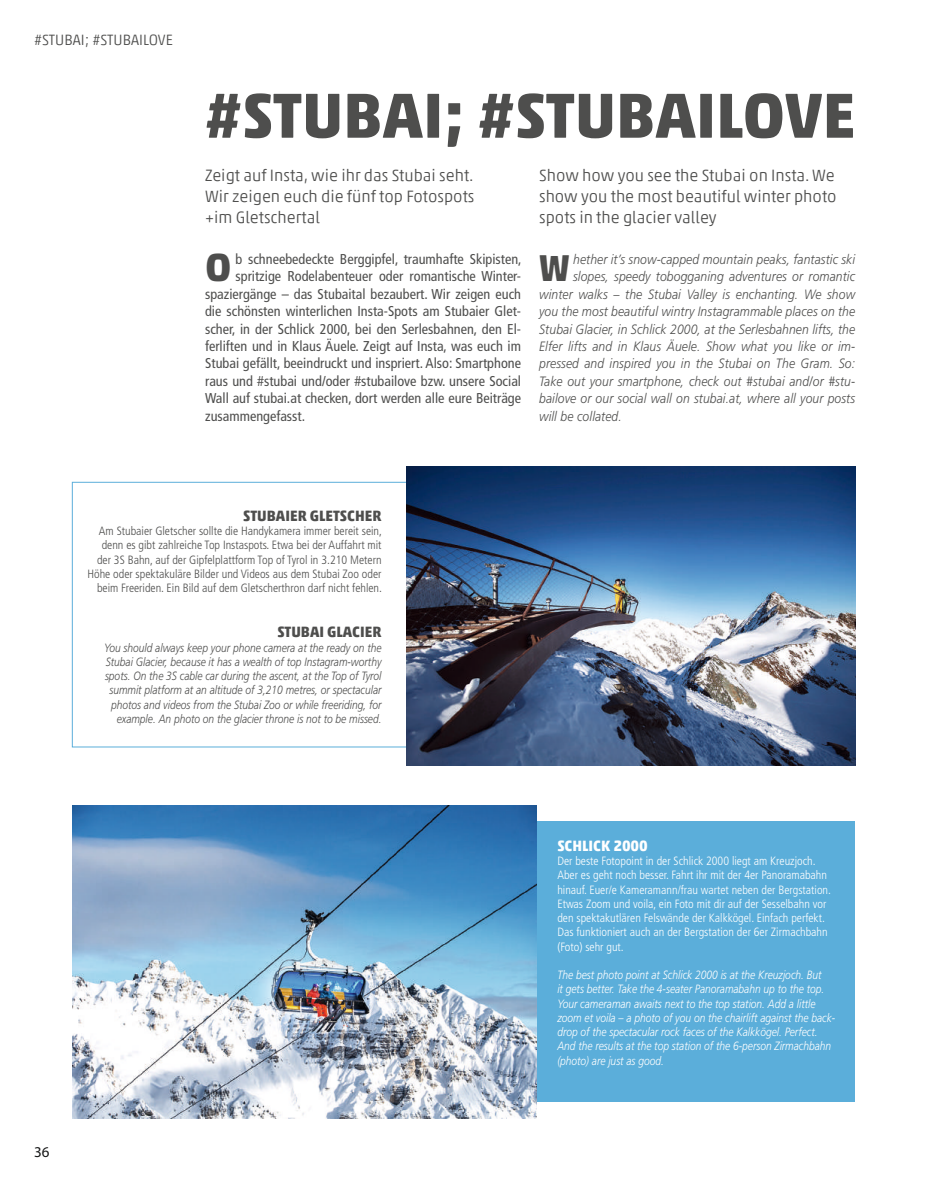
<style>
.page{position:relative;width:936px;height:1191px;background:#fff}
.page>*{position:absolute;margin:0;border:0;box-sizing:border-box;transform-origin:0 0}
.t1{font:700 64.5px "Akko Pro";color:#4e4e4d}
.t2{font:700 39.9px "Akko Std";color:#4e4e4d}
.t3{font:700 37.95px "Akko Std";color:#4e4e4d;scale:.89 1}
.t4{font:300 16.5px/21px "Akko Pro";color:#4e4e4d;text-align:justify}
.t5{font:700 15px "Akko Pro";color:#4e4e4d}
.t6{font:300 15px "Akko Pro";color:#4e4e4d}
.t7{font:700 15px "Akko Pro";color:#fff}
.t8{font:15px "Myriad Pro";color:#151616}
.t9{font:condensed 14.25px "Frutiger LT Std";color:#4e4e4d}
.t10{font:italic 300 13.5px "Frutiger LT Std";letter-spacing:.01em;color:#4e4e4d;scale:.89 1}
.t11{font:italic 300 12px/14.2px "Frutiger LT Std";color:#fff;scale:.85 1}
.t12{font:300 condensed 12px/14.2px "Frutiger LT Std";color:#fff}
.t13{font:italic 300 12px/14.2px "Frutiger LT Std";color:#4e4e4d;text-align:right;scale:.85 1}
.t14{font:300 condensed 12px/14.2px "Frutiger LT Std";color:#4e4e4d;text-align:right}
</style>
<div class="page">
<div style="left:506px;top:821px;width:349px;height:280px;background:#5baeda"></div>
<img style="left:72px;top:805px;width:464px;height:313px">
<img style="left:406px;top:467px;width:449px;height:299px">
<p class="t6" style="left:34px;top:31px;width:140px">#STUBAI; #STUBAILOVE</p>
<h1 class="t1" style="left:205px;top:76px;width:651px">#STUBAI; #STUBAILOVE</h1>
<p class="t4" style="left:205px;top:165px;width:271px">Zeigt auf Insta, wie ihr das Stubai seht.<br>Wir zeigen euch die fünf top Fotospots +im Gletschertal</p>
<h2 class="t2" style="left:205px;top:243px;width:28px">O</h2>
<p class="t9" style="left:235px;top:250px;width:287px">b schneebedeckte Berggipfel, traumhafte Skipisten,</p>
<p class="t9" style="left:235px;top:268px;width:287px">spritzige Rodelabenteuer oder romantische Winter-</p>
<p class="t9" style="left:205px;top:285px;width:317px">spaziergänge – das Stubaital bezaubert. Wir zeigen euch</p>
<p class="t9" style="left:205px;top:303px;width:317px">die schönsten winterlichen Insta-Spots am Stubaier Glet-</p>
<p class="t9" style="left:205px;top:320px;width:317px">scher, in der Schlick 2000, bei den Serlesbahnen, den El-</p>
<p class="t9" style="left:205px;top:338px;width:317px">ferliften und in Klaus Äuele. Zeigt auf Insta, was euch im</p>
<p class="t9" style="left:205px;top:355px;width:317px">Stubai gefällt, beeindruckt und inspriert. Also: Smartphone</p>
<p class="t9" style="left:205px;top:373px;width:317px">raus und #stubai und/oder #stubailove bzw. unsere Social</p>
<p class="t9" style="left:205px;top:390px;width:317px">Wall auf stubai.at checken, dort werden alle eure Beiträge</p>
<p class="t9" style="left:205px;top:407px;width:101px">zusammengefasst.</p>
<p class="t4" style="left:539px;top:165px;width:299px">Show how you see the Stubai on Insta. We show you the most beautiful winter photo spots in the glacier valley</p>
<h3 class="t3" style="left:539px;top:245px;width:36px">W</h3>
<p class="t10" style="left:573px;top:251px;width:318px">hether it’s snow-capped mountain peaks, fantastic ski</p>
<p class="t10" style="left:573px;top:269px;width:318px">slopes, speedy tobogganing adventures or romantic</p>
<p class="t10" style="left:539px;top:286px;width:356px">winter walks – the Stubai Valley is enchanting. We show</p>
<p class="t10" style="left:539px;top:304px;width:356px">you the most beautiful wintry Instagrammable places on the</p>
<p class="t10" style="left:539px;top:321px;width:356px">Stubai Glacier, in Schlick 2000, at the Serlesbahnen lifts, the</p>
<p class="t10" style="left:539px;top:339px;width:356px">Elfer lifts and in Klaus Äuele. Show what you like or im-</p>
<p class="t10" style="left:539px;top:356px;width:356px">pressed and inspired you in the Stubai on The Gram. So:</p>
<p class="t10" style="left:539px;top:373px;width:356px">Take out your smartphone, check out #stubai and/or #stu-</p>
<p class="t10" style="left:539px;top:391px;width:356px">bailove or our social wall on stubai.at, where all your posts</p>
<p class="t10" style="left:539px;top:408px;width:94px">will be collated.</p>
<p class="t5" style="left:243px;top:506px;width:140px">STUBAIER GLETSCHER</p>
<p class="t14" style="left:87px;top:524px;width:296px">Am Stubaier Gletscher sollte die Handykamera immer bereit sein, denn es gibt zahlreiche Top Instaspots. Etwa bei der Auffahrt mit der 3S Bahn, auf der Gipfelplattform Top of Tyrol in 3.210 Metern Höhe oder spektakuläre Bilder und Videos aus dem Stubai Zoo oder beim Freeriden. Ein Bild auf dem Gletscherthron darf nicht fehlen.</p>
<p class="t5" style="left:277px;top:623px;width:106px">STUBAI GLACIER</p>
<p class="t13" style="left:104px;top:640px;width:328px">You should always keep your phone camera at the ready on the Stubai Glacier, because it has a wealth of top Instagram-worthy spots. On the 3S cable car during the ascent, at the Top of Tyrol summit platform at an altitude of 3,210 metres, or spectacular photos and videos from the Stubai Zoo or while freeriding, for example. An photo on the glacier throne is not to be missed.</p>
<p class="t8" style="left:34px;top:1142px;width:17px">36</p>
<p class="t7" style="left:557px;top:836px;width:92px">SCHLICK 2000</p>
<p class="t12" style="left:557px;top:854px;width:275px">Der beste Fotopoint in der Schlick 2000 liegt am Kreuzjoch.<br>Aber es geht noch besser. Fahrt ihr mit der 4er Panoramabahn hinauf. Euer/e Kameramann/frau wartet neben der Bergstation.<br>Etwas Zoom und voila, ein Foto mit dir auf der Sesselbahn vor den spektakutlären Felswände der Kalkkögel. Einfach perfekt.<br>Das funktioniert auch an der Bergstation der 6er Zirmachbahn (Foto) sehr gut.</p>
<p class="t11" style="left:557px;top:968px;width:328px">The best photo point at Schlick 2000 is at the Kreuzjoch. But<br>it gets better. Take the 4-seater Panoramabahn up to the top.<br>Your cameraman awaits next to the top station. Add a little zoom et voila – a photo of you on the chairlift against the back&shy;drop of the spectacular rock faces of the Kalkkögel. Perfect.<br>And the results at the top station of the 6-person Zirmachbahn (photo) are just as good.</p>
</div>
